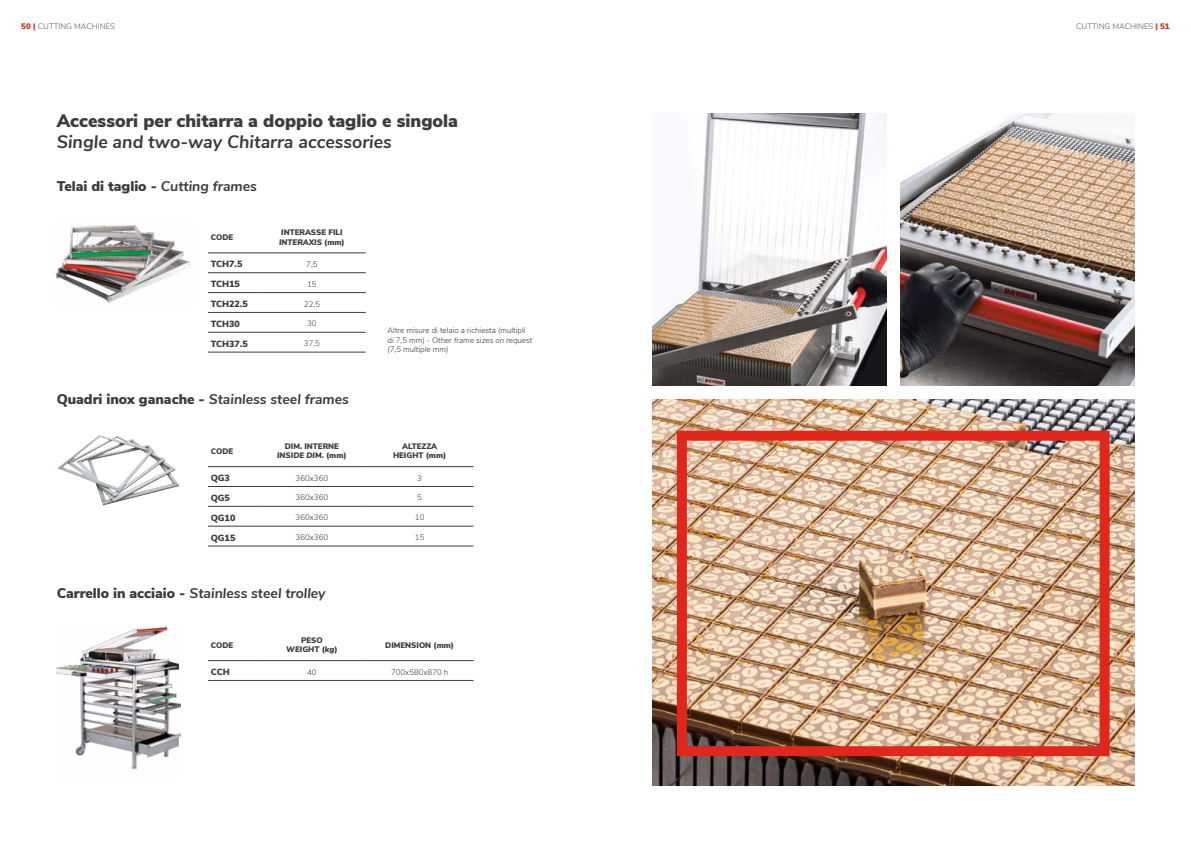
<style>
.page{position:relative;width:1191px;height:842px;background:#fff}
.page>*{position:absolute;margin:0;border:0;box-sizing:border-box;transform-origin:0 0}
.t1{font:900 18px "Nunito Sans";color:#3c3c3b}
.t2{font:italic 700 18px "Nunito Sans";color:#3c3c3b}
.t3{font:italic 700 14px "Nunito Sans";color:#3c3c3b}
.t4{font:900 14px "Nunito Sans";color:#3c3c3b}
.t5{font:900 9px "Nunito Sans";color:#3c3c3b}
.t6{font:300 8px/9.6px "Nunito Sans";color:#3c3c3b}
.t7{font:900 8px/9.6px "Nunito Sans";color:#3c3c3b;text-align:center}
.t8{font:300 8px "Nunito Sans";color:#575756}
.t9{font:italic 900 8px/9.6px "Nunito Sans";color:#3c3c3b;text-align:center}
.s1{font-weight:900;color:#df271c}
.s2{font-weight:700;font-style:italic}
.s3{font-style:italic}
.s4{font-weight:900;font-style:normal}
.s5{font-style:normal}
</style>
<div class="page">
<img style="left:57px;top:435px;width:122px;height:70px">
<img style="left:55px;top:225px;width:135px;height:78px">
<hr style="left:208px;top:252px;width:50px;height:1px;background:#3c3c3b">
<hr style="left:258px;top:252px;width:108px;height:1px;background:#3c3c3b">
<hr style="left:208px;top:273px;width:50px;height:1px;background:#3c3c3b">
<hr style="left:258px;top:273px;width:108px;height:1px;background:#3c3c3b">
<hr style="left:208px;top:292px;width:50px;height:1px;background:#3c3c3b">
<hr style="left:258px;top:292px;width:108px;height:1px;background:#3c3c3b">
<hr style="left:208px;top:312px;width:50px;height:1px;background:#3c3c3b">
<hr style="left:258px;top:312px;width:108px;height:1px;background:#3c3c3b">
<hr style="left:208px;top:332px;width:50px;height:1px;background:#3c3c3b">
<hr style="left:258px;top:332px;width:108px;height:1px;background:#3c3c3b">
<hr style="left:208px;top:352px;width:50px;height:1px;background:#3c3c3b">
<hr style="left:258px;top:352px;width:108px;height:1px;background:#3c3c3b">
<hr style="left:208px;top:466px;width:50px;height:1px;background:#3c3c3b">
<hr style="left:258px;top:466px;width:108px;height:1px;background:#3c3c3b">
<hr style="left:366px;top:466px;width:107px;height:1px;background:#3c3c3b">
<hr style="left:208px;top:486px;width:50px;height:1px;background:#3c3c3b">
<hr style="left:258px;top:486px;width:108px;height:1px;background:#3c3c3b">
<hr style="left:366px;top:486px;width:107px;height:1px;background:#3c3c3b">
<hr style="left:208px;top:506px;width:50px;height:1px;background:#3c3c3b">
<hr style="left:258px;top:506px;width:108px;height:1px;background:#3c3c3b">
<hr style="left:366px;top:506px;width:107px;height:1px;background:#3c3c3b">
<hr style="left:208px;top:526px;width:50px;height:1px;background:#3c3c3b">
<hr style="left:258px;top:526px;width:108px;height:1px;background:#3c3c3b">
<hr style="left:366px;top:526px;width:107px;height:1px;background:#3c3c3b">
<hr style="left:208px;top:546px;width:50px;height:1px;background:#3c3c3b">
<hr style="left:258px;top:546px;width:108px;height:1px;background:#3c3c3b">
<hr style="left:366px;top:546px;width:107px;height:1px;background:#3c3c3b">
<img style="left:57px;top:627px;width:124px;height:143px">
<hr style="left:208px;top:660px;width:50px;height:1px;background:#3c3c3b">
<hr style="left:258px;top:660px;width:108px;height:1px;background:#3c3c3b">
<hr style="left:366px;top:660px;width:107px;height:1px;background:#3c3c3b">
<hr style="left:208px;top:680px;width:50px;height:1px;background:#3c3c3b">
<hr style="left:258px;top:680px;width:108px;height:1px;background:#3c3c3b">
<hr style="left:366px;top:680px;width:107px;height:1px;background:#3c3c3b">
<img style="left:652px;top:399px;width:482px;height:386px">
<img style="left:652px;top:113px;width:234px;height:272px">
<div style="left:677px;top:431px;width:432px;height:325px;border:10px solid #df271c"></div>
<img style="left:900px;top:113px;width:234px;height:272px">
<p class="t8" style="left:21px;top:21px;width:95px"><span class="s1">50 |</span> CUTTING MACHINES</p>
<p class="t8" style="left:1076px;top:21px;width:95px">CUTTING MACHINES <span class="s1">| 51</span></p>
<h1 class="t1" style="left:57px;top:107px;width:403px">Accessori per chitarra a doppio taglio e singola</h1>
<h1 class="t2" style="left:57px;top:129px;width:337px">Single and two-way Chitarra accessories</h1>
<h2 class="t4" style="left:57px;top:176px;width:202px">Telai di taglio - <span class="s2">Cutting frames</span></h2>
<p class="t7" style="left:211px;top:232px;width:24px">CODE</p>
<p class="t7" style="left:279px;top:227px;width:67px;text-align:left">INTERASSE FILI<br><span class="s3">INTERAXIS</span> (mm)</p>
<p class="t5" style="left:211px;top:258px;width:33px">TCH7.5</p>
<p class="t6" style="left:306px;top:259px;width:13px">7,5</p>
<p class="t5" style="left:211px;top:277px;width:31px">TCH15</p>
<p class="t6" style="left:307px;top:279px;width:11px">15</p>
<p class="t5" style="left:211px;top:297px;width:39px">TCH22.5</p>
<p class="t6" style="left:304px;top:298px;width:17px">22,5</p>
<p class="t5" style="left:211px;top:317px;width:31px">TCH30</p>
<p class="t6" style="left:307px;top:318px;width:11px">30</p>
<p class="t5" style="left:211px;top:337px;width:39px">TCH37.5</p>
<p class="t6" style="left:304px;top:338px;width:17px">37,5</p>
<h2 class="t3" style="left:57px;top:389px;width:294px"><span class="s4">Quadri inox ganache -</span> Stainless steel frames</h2>
<p class="t6" style="left:387px;top:325px;width:146px">Altre misure di telaio a richiesta (multipli di 7,5 mm) - <span class="s3">Other frame sizes on request (7,5 multiple mm)</span></p>
<p class="t7" style="left:211px;top:446px;width:24px">CODE</p>
<p class="t7" style="left:277px;top:441px;width:71px">DIM. INTERNE<br><span class="s3">INSIDE DIM.</span> (mm)</p>
<p class="t7" style="left:393px;top:441px;width:55px">ALTEZZA<br>HEIGHT (mm)</p>
<p class="t5" style="left:211px;top:471px;width:21px">QG3</p>
<p class="t6" style="left:296px;top:472px;width:34px">360x360</p>
<p class="t6" style="left:417px;top:472px;width:6px">3</p>
<p class="t5" style="left:211px;top:491px;width:21px">QG5</p>
<p class="t6" style="left:296px;top:492px;width:34px">360x360</p>
<p class="t6" style="left:417px;top:492px;width:6px">5</p>
<p class="t5" style="left:211px;top:511px;width:26px">QG10</p>
<p class="t6" style="left:296px;top:512px;width:34px">360x360</p>
<p class="t6" style="left:415px;top:512px;width:11px">10</p>
<p class="t5" style="left:211px;top:531px;width:26px">QG15</p>
<p class="t6" style="left:296px;top:532px;width:34px">360x360</p>
<p class="t6" style="left:415px;top:532px;width:11px">15</p>
<h2 class="t3" style="left:57px;top:583px;width:270px"><span class="s4">Carrello in acciaio -</span> Stainless steel trolley</h2>
<p class="t7" style="left:211px;top:640px;width:24px">CODE</p>
<p class="t9" style="left:286px;top:635px;width:53px"><span class="s5">PESO<br></span>WEIGHT <span class="s5">(</span>kg<span class="s5">)</span></p>
<p class="t7" style="left:385px;top:640px;width:70px">DIMENSION (<span class="s3">mm</span>)</p>
<p class="t5" style="left:211px;top:665px;width:21px">CCH</p>
<p class="t6" style="left:307px;top:666px;width:11px">40</p>
<p class="t6" style="left:391px;top:666px;width:59px">700x580x870 h</p>
</div>
